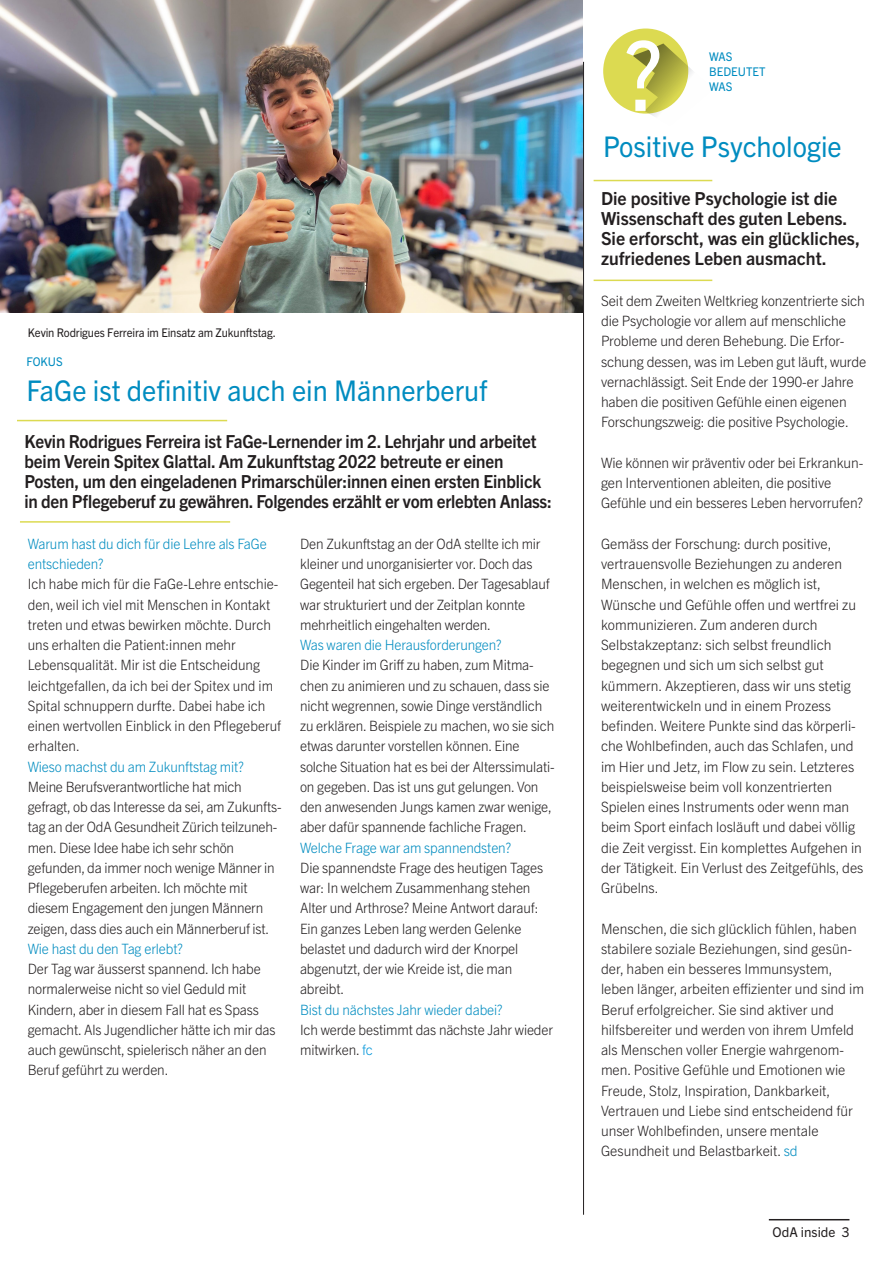
<style>
.page{position:relative;width:893px;height:1263px;background:#fff}
.page>*{position:absolute;margin:0;border:0;box-sizing:border-box;transform-origin:0 0}
.t1{font:96.75px "Trade Gothic Next LT Pro";color:#fff;scale:.96 1}
.t2{font:28.5px "Trade Gothic Next LT Pro";color:#008cc0;scale:.96 1}
.t3{font:700 18px/20.2px "Trade Gothic Next LT Pro";letter-spacing:-.01em;color:#231f20;scale:.94 1}
.t4{font:700 18px/20.2px "Trade Gothic Next LT Pro";letter-spacing:-.01em;color:#231f20}
.t5{font:300 14.25px/20.2px "Trade Gothic Next LT Pro";letter-spacing:-.01em;color:#231f20;scale:.96 1}
.t6{font:300 14.25px/20.2px "Trade Gothic Next LT Pro";letter-spacing:-.01em;color:#231f20}
.t7{font:300 14.25px "Trade Gothic Next LT Pro";letter-spacing:-.01em;color:#008cc0;scale:.96 1}
.t8{font:13.5px "Trade Gothic Next LT Pro";color:#231f20}
.t9{font:12px "Trade Gothic Next LT Pro";letter-spacing:-.01em;color:#231f20;scale:.94 1}
.t10{font:12px "Trade Gothic Next LT Pro";color:#008cc0;scale:.96 1}
.s1{color:#008cc0}
.s2{color:#0095d9}
</style>
<div class="page">
<div style="left:603px;top:29px;width:85px;height:85px;background:#dcda51;border-radius:50%"></div>
<svg style="left:633px;top:43px;width:60px;height:73px"></svg>
<hr style="left:594px;top:180px;width:118px;height:1px;background:#dcda51">
<hr style="left:594px;top:280px;width:118px;height:1px;background:#dcda51">
<hr style="left:17px;top:420px;width:210px;height:1px;background:#dcda51">
<hr style="left:20px;top:521px;width:210px;height:2px;background:#dcda51">
<hr style="left:769px;top:1219px;width:80px;height:1px;background:#231f20">
<hr style="left:583px;top:62px;width:1px;height:1153px;background:#231f20">
<img style="left:0;top:0;width:582px;height:313px">
<p class="t9" style="left:28px;top:324px;width:265px">Kevin Rodrigues Ferreira im Einsatz am Zukunftstag.</p>
<p class="t10" style="left:27px;top:354px;width:39px">FOKUS</p>
<p class="t2" style="left:27px;top:371px;width:482px">FaGe ist definitiv auch ein Männerberuf</p>
<p class="t3" style="left:25px;top:430px;width:562px">Kevin Rodrigues Ferreira ist FaGe-Lernender im 2. Lehrjahr und arbeitet beim Verein Spitex Glattal. Am Zukunftstag 2022 betreute er einen Posten, um den eingeladenen Primarschüler:innen einen ersten Einblick in den Pflegeberuf zu gewähren. Folgendes erzählt er vom erlebten Anlass:</p>
<p class="t5" style="left:28px;top:533px;width:266px"><span class="s1">Warum hast du dich für die Lehre als FaGe entschieden?<br></span>Ich habe mich für die FaGe-Lehre entschie&shy;den, weil ich viel mit Menschen in Kontakt treten und etwas bewirken möchte. Durch uns erhalten die Patient:innen mehr Lebensqualität. Mir ist die Entscheidung leichtgefallen, da ich bei der Spitex und im Spital schnuppern durfte. Dabei habe ich einen wertvollen Einblick in den Pflegeberuf erhalten.</p>
<p class="t7" style="left:28px;top:756px;width:227px">Wieso machst du am Zukunftstag mit?</p>
<p class="t5" style="left:28px;top:776px;width:266px">Meine Berufsverantwortliche hat mich gefragt, ob das Interesse da sei, am Zukunfts&shy;tag an der OdA Gesundheit Zürich teilzuneh&shy;men. Diese Idee habe ich sehr schön gefunden, da immer noch wenige Männer in Pflegeberufen arbeiten. Ich möchte mit diesem Engagement den jungen Männern zeigen, dass dies auch ein Männerberuf ist.</p>
<p class="t7" style="left:28px;top:939px;width:163px">Wie hast du den Tag erlebt?</p>
<p class="t5" style="left:28px;top:958px;width:260px">Der Tag war äusserst spannend. Ich habe normalerweise nicht so viel Geduld mit Kindern, aber in diesem Fall hat es Spass gemacht. Als Jugendlicher hätte ich mir das auch gewünscht, spielerisch näher an den Beruf geführt zu werden.</p>
<p class="t5" style="left:300px;top:533px;width:262px">Den Zukunftstag an der OdA stellte ich mir kleiner und unorganisierter vor. Doch das Gegenteil hat sich ergeben. Der Tagesablauf war strukturiert und der Zeitplan konnte mehrheitlich eingehalten werden.</p>
<p class="t7" style="left:300px;top:635px;width:212px">Was waren die Herausforderungen?</p>
<p class="t5" style="left:300px;top:654px;width:267px">Die Kinder im Griff zu haben, zum Mitma&shy;chen zu animieren und zu schauen, dass sie nicht wegrennen, sowie Dinge verständlich zu erklären. Beispiele zu machen, wo sie sich etwas darunter vorstellen können. Eine solche Situation hat es bei der Alterssimulati&shy;on gegeben. Das ist uns gut gelungen. Von den anwesenden Jungs kamen zwar wenige, aber dafür spannende fachliche Fragen.</p>
<p class="t7" style="left:300px;top:837px;width:221px">Welche Frage war am spannendsten?</p>
<p class="t5" style="left:300px;top:857px;width:255px">Die spannendste Frage des heutigen Tages war: In welchem Zusammenhang stehen Alter und Arthrose? Meine Antwort darauf:<br>Ein ganzes Leben lang werden Gelenke belastet und dadurch wird der Knorpel abgenutzt, der wie Kreide ist, die man abreibt.</p>
<p class="t7" style="left:300px;top:999px;width:212px">Bist du nächstes Jahr wieder dabei?</p>
<p class="t5" style="left:300px;top:1019px;width:265px">Ich werde bestimmt das nächste Jahr wieder mitwirken. <span class="s2">fc</span></p>
<p class="t1" style="left:625px;top:8px;width:41px">?</p>
<p class="t2" style="left:603px;top:126px;width:250px">Positive Psychologie</p>
<p class="t4" style="left:601px;top:187px;width:260px">Die positive Psychologie ist die<br>Wissenschaft des guten Lebens.<br>Sie erforscht, was ein glückliches, zufriedenes Leben ausmacht.</p>
<p class="t10" style="left:709px;top:49px;width:26px">WAS</p>
<p class="t10" style="left:709px;top:64px;width:60px">BEDEUTET</p>
<p class="t10" style="left:709px;top:79px;width:26px">WAS</p>
<p class="t6" style="left:601px;top:290px;width:267px">Seit dem Zweiten Weltkrieg konzentrierte sich die Psychologie vor allem auf menschliche Probleme und deren Behebung. Die Erfor&shy;schung dessen, was im Leben gut läuft, wurde vernachlässigt. Seit Ende der 1990-er Jahre haben die positiven Gefühle einen eigenen Forschungszweig: die positive Psychologie.</p>
<p class="t6" style="left:601px;top:452px;width:264px">Wie können wir präventiv oder bei Erkrankun&shy;gen Interventionen ableiten, die positive<br>Gefühle und ein besseres Leben hervorrufen?</p>
<p class="t6" style="left:601px;top:533px;width:264px">Gemäss der Forschung: durch positive, vertrauensvolle Beziehungen zu anderen Menschen, in welchen es möglich ist, Wünsche und Gefühle offen und wertfrei zu kommunizieren. Zum anderen durch Selbstakzeptanz: sich selbst freundlich begegnen und sich um sich selbst gut kümmern. Akzeptieren, dass wir uns stetig weiterentwickeln und in einem Prozess befinden. Weitere Punkte sind das körperli&shy;che Wohlbefinden, auch das Schlafen, und im Hier und Jetz, im Flow zu sein. Letzteres beispielsweise beim voll konzentrierten Spielen eines Instruments oder wenn man beim Sport einfach losläuft und dabei völlig die Zeit vergisst. Ein komplettes Aufgehen in der Tätigkeit. Ein Verlust des Zeitgefühls, des Grübelns.</p>
<p class="t6" style="left:601px;top:917px;width:265px">Menschen, die sich glücklich fühlen, haben stabilere soziale Beziehungen, sind gesün&shy;der, haben ein besseres Immunsystem, leben länger, arbeiten effizienter und sind im Beruf erfolgreicher. Sie sind aktiver und hilfsbereiter und werden von ihrem Umfeld als Menschen voller Energie wahrgenom&shy;men. Positive Gefühle und Emotionen wie Freude, Stolz, Inspiration, Dankbarkeit, Vertrauen und Liebe sind entscheidend für unser Wohlbefinden, unsere mentale Gesundheit und Belastbarkeit. <span class="s1">sd</span></p>
<p class="t8" style="left:773px;top:1223px;width:78px">OdA inside 3</p>
</div>
